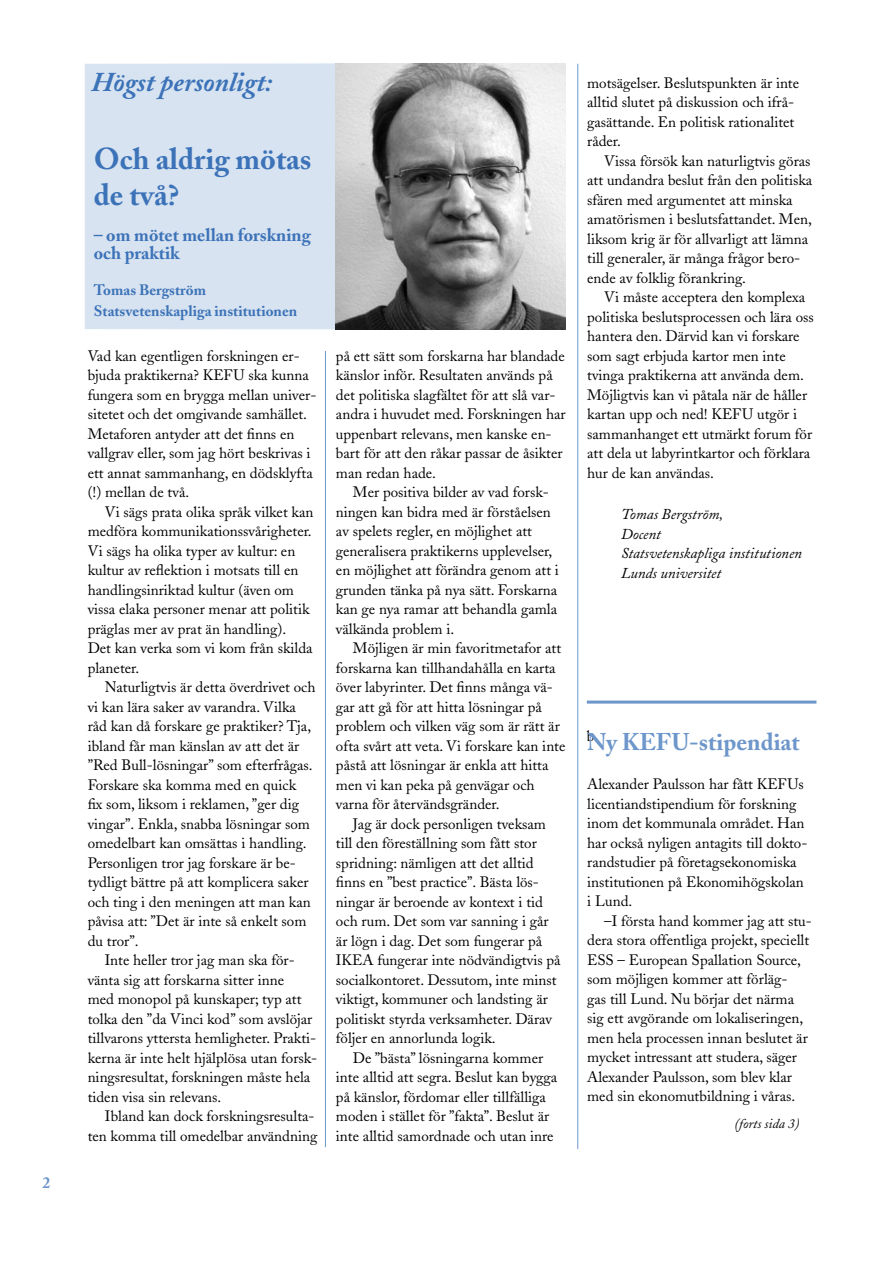
<style>
.page{position:relative;width:893px;height:1263px;background:#fff}
.page>*{position:absolute;margin:0;border:0;box-sizing:border-box;transform-origin:0 0}
.t1{font:700 30px/36px "Adobe Caslon";color:#3c73b8}
.t2{font:italic 700 27px "Adobe Caslon";color:#3c73b8}
.Heading_1{font:700 24px "Adobe Caslon";color:#6d96ca}
.t3{font:700 18px/18px "Adobe Caslon";color:#3c73b8}
.t4{font:700 15.75px "Adobe Caslon";color:#6d96ca}
.Löptext{font:15px/19.5px "Adobe Caslon";color:#000}
.Första_stycke{font:15px/19.5px "Adobe Caslon";color:#000}
.t5{font:italic 15px "Adobe Caslon";color:#000}
.t6{font:700 15px "Adobe Caslon";color:#3c73b8}
.Bildtext{font:italic 13.5px "Adobe Caslon";color:#000}
</style>
<div class="page">
<div style="left:85px;top:64px;width:251px;height:265px;background:#d8e3f1"></div>
<div style="left:85px;top:64px;width:251px;height:265px;border:1px solid #d8e3f1"></div>
<hr style="left:325px;top:351px;width:1px;height:796px;background:#6d96ca">
<hr style="left:577px;top:64px;width:1px;height:1085px;background:#6d96ca">
<img style="left:336px;top:64px;width:230px;height:265px">
<hr style="left:587px;top:701px;width:229px;height:3px;background:#6d96ca">
<p class="t4" style="left:43px;top:1173px;width:9px">2</p>
<p class="t2" style="left:91px;top:67px;width:182px">Högst personligt:</p>
<p class="t1" style="left:94px;top:140px;width:219px">Och aldrig mötas de två?</p>
<p class="t3" style="left:94px;top:226px;width:219px">– om mötet mellan forskning och praktik</p>
<p class="t6" style="left:94px;top:280px;width:114px">Tomas Bergström</p>
<p class="t6" style="left:94px;top:301px;width:205px">Statsvetenskapliga institutionen</p>
<p class="Första_stycke" style="left:88px;top:346px;width:230px">Vad kan egentligen forskningen er&shy;bjuda praktikerna? KEFU ska kunna fungera som en brygga mellan univer&shy;sitetet och det omgivande samhället.<br>Metaforen antyder att det finns en vallgrav eller, som jag hört beskrivas i ett annat sammanhang, en dödsklyfta (!) mellan de två.</p>
<p class="Löptext" style="left:88px;top:502px;width:227px;text-indent:17px">Vi sägs prata olika språk vilket kan medföra kommunikationssvårigheter.<br>Vi sägs ha olika typer av kultur: en kultur av reflektion i motsats till en handlingsinriktad kultur (även om vissa elaka personer menar att politik präglas mer av prat än handling).<br>Det kan verka som vi kom från skilda planeter.</p>
<p class="Löptext" style="left:88px;top:677px;width:229px;text-indent:17px">Naturligtvis är detta överdrivet och vi kan lära saker av varandra. Vilka råd kan då forskare ge praktiker? Tja, ibland får man känslan av att det är ”Red Bull-lösningar” som efterfrågas.<br>Forskare ska komma med en quick<br>fix som, liksom i reklamen, ”ger dig vingar”. Enkla, snabba lösningar som omedelbart kan omsättas i handling.<br>Personligen tror jag forskare är be&shy;tydligt bättre på att komplicera saker och ting i den meningen att man kan påvisa att: ”Det är inte så enkelt som du tror”.</p>
<p class="Löptext" style="left:88px;top:950px;width:231px;text-indent:17px">Inte heller tror jag man ska för&shy;vänta sig att forskarna sitter inne<br>med monopol på kunskaper; typ att tolka den ”da Vinci kod” som avslöjar tillvarons yttersta hemligheter. Prakti&shy;kerna är inte helt hjälplösa utan forsk&shy;ningsresultat, forskningen måste hela tiden visa sin relevans.</p>
<p class="Löptext" style="left:88px;top:1106px;width:231px;text-align:right">Ibland kan dock forskningsresulta&shy;ten komma till omedelbar användning</p>
<p class="Löptext" style="left:336px;top:346px;width:231px">på ett sätt som forskarna har blandade känslor inför. Resultaten används på det politiska slagfältet för att slå var&shy;andra i huvudet med. Forskningen har uppenbart relevans, men kanske en&shy;bart för att den råkar passar de åsikter man redan hade.</p>
<p class="Löptext" style="left:336px;top:483px;width:224px;text-indent:17px">Mer positiva bilder av vad forsk&shy;ningen kan bidra med är förståelsen av spelets regler, en möjlighet att generalisera praktikerns upplevelser, en möjlighet att förändra genom att i grunden tänka på nya sätt. Forskarna kan ge nya ramar att behandla gamla välkända problem i.</p>
<p class="Löptext" style="left:336px;top:639px;width:231px;text-indent:17px">Möjligen är min favoritmetafor att forskarna kan tillhandahålla en karta över labyrinter. Det finns många vä&shy;gar att gå för att hitta lösningar på problem och vilken väg som är rätt är ofta svårt att veta. Vi forskare kan inte påstå att lösningar är enkla att hitta men vi kan peka på genvägar och varna för återvändsgränder.</p>
<p class="Löptext" style="left:336px;top:814px;width:226px;text-indent:17px">Jag är dock personligen tveksam till den föreställning som fått stor spridning: nämligen att det alltid finns en ”best practice”. Bästa lös&shy;ningar är beroende av kontext i tid och rum. Det som var sanning i går är lögn i dag. Det som fungerar på IKEA fungerar inte nödvändigtvis på socialkontoret. Dessutom, inte minst viktigt, kommuner och landsting är politiskt styrda verksamheter. Därav följer en annorlunda logik.</p>
<p class="Löptext" style="left:336px;top:1048px;width:223px;text-indent:17px">De ”bästa” lösningarna kommer inte alltid att segra. Beslut kan bygga på känslor, fördomar eller tillfälliga moden i stället för ”fakta”. Beslut är inte alltid samordnade och utan inre</p>
<p class="Löptext" style="left:587px;top:73px;width:213px">motsägelser. Beslutspunkten är inte alltid slutet på diskussion och ifrå&shy;gasättande. En politisk rationalitet råder.</p>
<p class="Löptext" style="left:587px;top:151px;width:227px;text-indent:17px">Vissa försök kan naturligtvis göras att undandra beslut från den politiska sfären med argumentet att minska amatörismen i beslutsfattandet. Men, liksom krig är för allvarligt att lämna till generaler, är många frågor bero&shy;ende av folklig förankring.</p>
<p class="Löptext" style="left:587px;top:288px;width:228px;text-indent:17px">Vi måste acceptera den komplexa politiska beslutsprocessen och lära oss hantera den. Därvid kan vi forskare som sagt erbjuda kartor men inte tvinga praktikerna att använda dem.<br>Möjligtvis kan vi påtala när de håller kartan upp och ned! KEFU utgör i sammanhanget ett utmärkt forum för att dela ut labyrintkartor och förklara hur de kan användas.</p>
<p class="t5" style="left:621px;top:506px;width:104px">Tomas Bergström,</p>
<p class="t5" style="left:621px;top:525px;width:41px">Docent</p>
<p class="t5" style="left:621px;top:545px;width:183px">Statsvetenskapliga institutionen</p>
<p class="t5" style="left:621px;top:564px;width:102px">Lunds universitet</p>
<p class="Första_stycke" style="left:587px;top:726px;width:9px">b</p>
<p class="Heading_1" style="left:587px;top:727px;width:214px">Ny KEFU-stipendiat</p>
<p class="Första_stycke" style="left:587px;top:775px;width:222px">Alexander Paulsson har fått KEFUs licentiandstipendium för forskning inom det kommunala området. Han har också nyligen antagits till dokto&shy;randstudier på företagsekonomiska institutionen på Ekonomihögskolan i Lund.</p>
<p class="Löptext" style="left:587px;top:911px;width:226px;text-indent:17px">–I första hand kommer jag att stu&shy;dera stora offentliga projekt, speciellt ESS – European Spallation Source, som möjligen kommer att förläg-<br>gas till Lund. Nu börjar det närma sig ett avgörande om lokaliseringen, men hela processen innan beslutet är mycket intressant att studera, säger Alexander Paulsson, som blev klar med sin ekonomutbildning i våras.</p>
<p class="Bildtext" style="left:735px;top:1116px;width:66px">(forts sida 3)</p>
</div>
